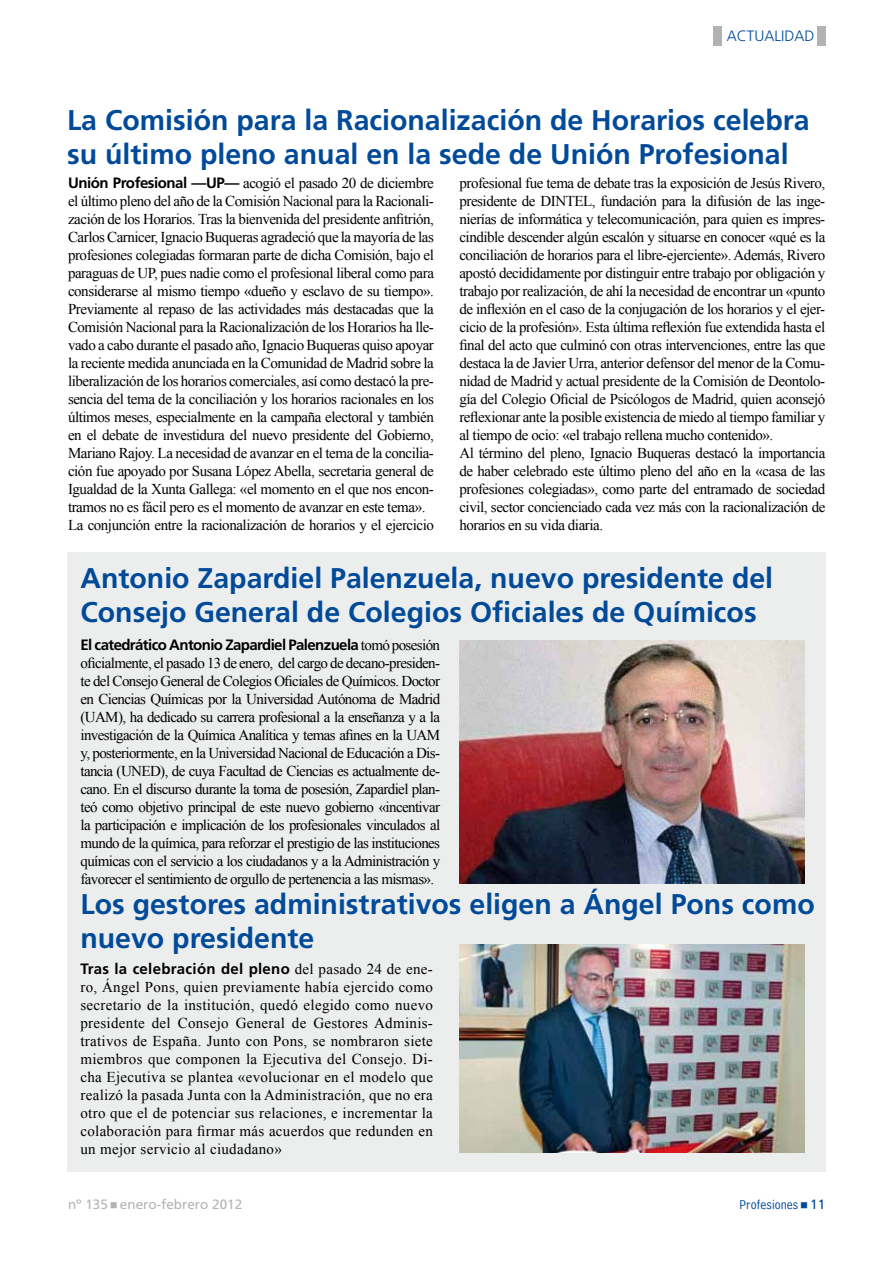
<style>
.page{position:relative;width:893px;height:1263px;background:#fff}
.page>*{position:absolute;margin:0;border:0;box-sizing:border-box;transform-origin:0 0}
.t1{font:700 28.5px/34.2px "Frutiger";color:#004a99}
.t2{font:15px/18px "Times New Roman";letter-spacing:-.03em;color:#000}
.t3{font:700 15px "Frutiger";letter-spacing:-.04em;color:#000}
.t4{font:700 15px "Frutiger";letter-spacing:.02em;color:#000}
.t5{font:300 15px "Frutiger";color:#004a99}
.t6{font:13.5px "Frutiger";color:#b1b3b4}
.t7{font:13.5px "Bell Centennial Std Address";color:#004a99}
.t8{font:13.5px "Frutiger";color:#004a99}
.s1{font-family:"Frutiger";font-weight:700}
.s2{font-family:"Times New Roman";font-weight:400}
</style>
<div class="page">
<div style="left:67px;top:553px;width:758px;height:619px;background:#eceded"></div>
<img style="left:459px;top:944px;width:345px;height:208px">
<img style="left:459px;top:640px;width:345px;height:243px">
<div style="left:713px;top:26px;width:9px;height:20px;background:#b1b3b4"></div>
<div style="left:817px;top:26px;width:8px;height:20px;background:#b1b3b4"></div>
<p class="t5" style="left:727px;top:27px;width:89px">ACTUALIDAD</p>
<h1 class="t1" style="left:67px;top:103px;width:744px">La Comisión para la Racionalización de Horarios celebra su último pleno anual en la sede de Unión Profesional</h1>
<p class="t2" style="left:68px;top:174px;width:367px"><span class="s1">Unión Profesional —UP—</span> acogió el pasado 20 de diciembre el último pleno del año de la Comisión Nacional para la Racionali&shy;zación de los Horarios. Tras la bienvenida del presidente anfitrión, Carlos Carnicer, Ignacio Buqueras agradeció que la mayoría de las profesiones colegiadas formaran parte de dicha Comisión, bajo el paraguas de UP, pues nadie como el profesional liberal como para considerarse al mismo tiempo «dueño y esclavo de su tiempo».<br>Previamente al repaso de las actividades más destacadas que la Comisión Nacional para la Racionalización de los Horarios ha lle&shy;vado a cabo durante el pasado año, Ignacio Buqueras quiso apoyar la reciente medida anunciada en la Comunidad de Madrid sobre la liberalización de los horarios comerciales, así como destacó la pre&shy;sencia del tema de la conciliación y los horarios racionales en los últimos meses, especialmente en la campaña electoral y también en el debate de investidura del nuevo presidente del Gobierno, Mariano Rajoy. La necesidad de avanzar en el tema de la concilia&shy;ción fue apoyado por Susana López Abella, secretaria general de Igualdad de la Xunta Gallega: «el momento en el que nos encon&shy;tramos no es fácil pero es el momento de avanzar en este tema».<br>La conjunción entre la racionalización de horarios y el ejercicio</p>
<p class="t2" style="left:459px;top:174px;width:367px">profesional fue tema de debate tras la exposición de Jesús Rivero, presidente de DINTEL, fundación para la difusión de las inge&shy;nierías de informática y telecomunicación, para quien es impres&shy;cindible descender algún escalón y situarse en conocer «qué es la conciliación de horarios para el libre-ejerciente». Además, Rivero apostó decididamente por distinguir entre trabajo por obligación y trabajo por realización, de ahí la necesidad de encontrar un «punto de inflexión en el caso de la conjugación de los horarios y el ejer&shy;cicio de la profesión». Esta última reflexión fue extendida hasta el final del acto que culminó con otras intervenciones, entre las que destaca la de Javier Urra, anterior defensor del menor de la Comu&shy;nidad de Madrid y actual presidente de la Comisión de Deontolo&shy;gía del Colegio Oficial de Psicólogos de Madrid, quien aconsejó reflexionar ante la posible existencia de miedo al tiempo familiar y al tiempo de ocio: «el trabajo rellena mucho contenido».<br>Al término del pleno, Ignacio Buqueras destacó la importancia de haber celebrado este último pleno del año en la «casa de las profesiones colegiadas», como parte del entramado de sociedad civil, sector concienciado cada vez más con la racionalización de horarios en su vida diaria.</p>
<h1 class="t1" style="left:80px;top:561px;width:694px">Antonio Zapardiel Palenzuela, nuevo presidente del<br>Consejo General de Colegios Oficiales de Químicos</h1>
<p class="t3" style="left:80px;top:636px;width:361px">El catedrático Antonio Zapardiel Palenzuela <span class="s2">tomó posesión</span></p>
<p class="t2" style="left:80px;top:653px;width:361px;text-align:justify">oficialmente, el pasado 13 de enero, del cargo de decano-presiden&shy;te del Consejo General de Colegios Oficiales de Químicos. Doctor en Ciencias Químicas por la Universidad Autónoma de Madrid (UAM), ha dedicado su carrera profesional a la enseñanza y a la investigación de la Química Analítica y temas afines en la UAM y, posteriormente, en la Universidad Nacional de Educación a Dis&shy;tancia (UNED), de cuya Facultad de Ciencias es actualmente de&shy;cano. En el discurso durante la toma de posesión, Zapardiel plan&shy;teó como objetivo principal de este nuevo gobierno «incentivar la participación e implicación de los profesionales vinculados al mundo de la química, para reforzar el prestigio de las instituciones químicas con el servicio a los ciudadanos y a la Administración y favorecer el sentimiento de orgullo de pertenencia a las mismas».</p>
<h1 class="t1" style="left:80px;top:887px;width:736px">Los gestores administrativos eligen a Ángel Pons como nuevo presidente</h1>
<p class="t4" style="left:80px;top:960px;width:354px">Tras la celebración del pleno <span class="s2">del pasado 24 de ene-</span></p>
<p class="t2" style="left:80px;top:977px;width:354px;text-align:justify">ro, Ángel Pons, quien previamente había ejercido como secretario de la institución, quedó elegido como nuevo presidente del Consejo General de Gestores Adminis&shy;trativos de España. Junto con Pons, se nombraron siete miembros que componen la Ejecutiva del Consejo. Di&shy;cha Ejecutiva se plantea «evolucionar en el modelo que realizó la pasada Junta con la Administración, que no era otro que el de potenciar sus relaciones, e incrementar la colaboración para firmar más acuerdos que redunden en un mejor servicio al ciudadano»</p>
<p class="t6" style="left:68px;top:1197px;width:41px">nº 135</p>
<p class="t6" style="left:120px;top:1197px;width:124px">enero-febrero 2012</p>
<p class="t7" style="left:740px;top:1197px;width:60px">Profesiones</p>
<p class="t8" style="left:810px;top:1197px;width:17px">11</p>
</div>
